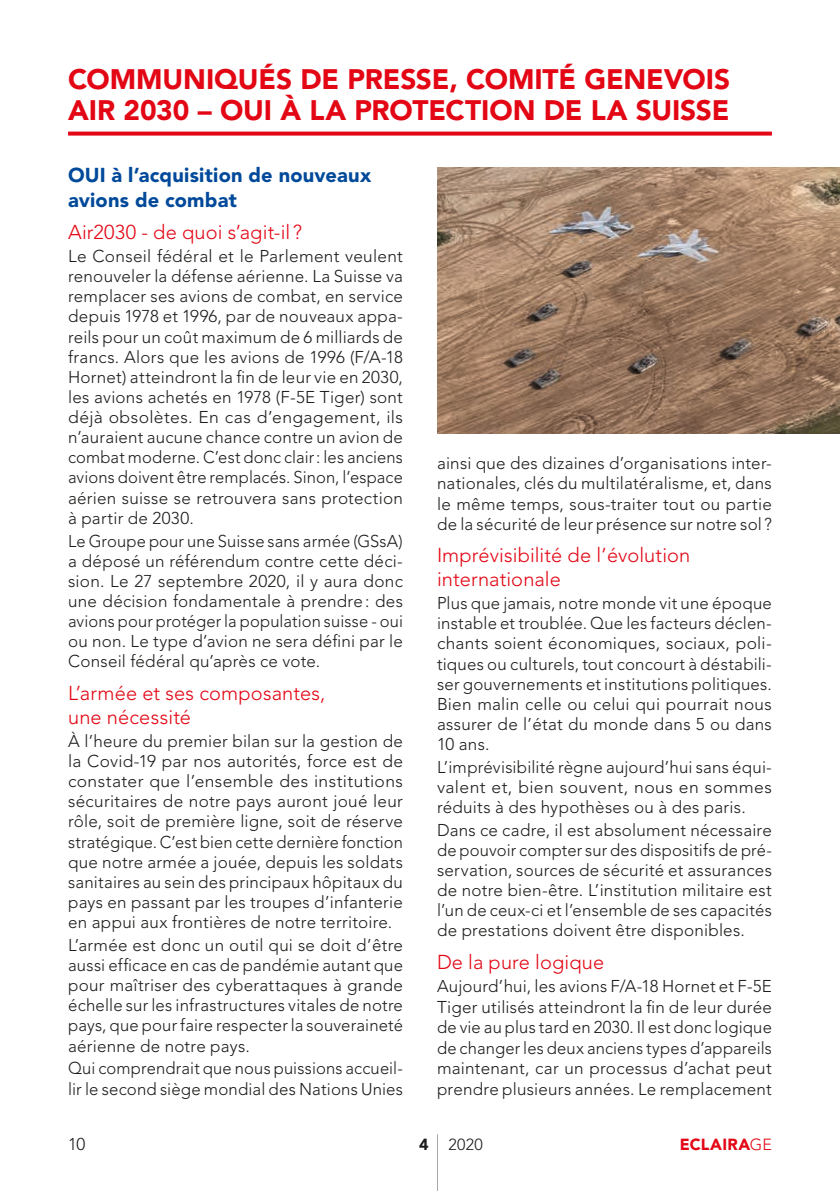
<style>
.page{position:relative;width:840px;height:1191px;background:#fff}
.page>*{position:absolute;margin:0;border:0;box-sizing:border-box;transform-origin:0 0}
.t1{font:900 28px/31px "Avenir LT Std";letter-spacing:-.005em;color:#e30614}
.t2{font:300 20px/24.2px "Avenir LT Std";letter-spacing:.005em;color:#e30614}
.t3{font:900 20px/24px "Avenir LT Std";letter-spacing:.01em;color:#00499a}
.t4{font:300 17px/20.2px "Avenir LT Std";letter-spacing:.015em;color:#1d1d1b;text-align:justify}
.t5{font:900 16px "Avenir LT Std";letter-spacing:.015em;color:#e30614}
.t6{font:300 16px "Avenir LT Std";color:#1d1d1b}
.t7{font:900 16px "Avenir LT Std";color:#1d1d1b}
.s1{font-weight:300}
</style>
<div class="page">
<hr style="left:437px;top:1134px;width:1px;height:57px;background:#a8a8a8">
<svg style="left:68px;top:132px;width:703px;height:4px;background:#e51f2c"></svg>
<img style="left:437px;top:167px;width:402px;height:267px">
<h1 class="t1" style="left:68px;top:64px;width:663px">COMMUNIQUÉS DE PRESSE, COMITÉ GENEVOIS<br>AIR 2030 – OUI À LA PROTECTION DE LA SUISSE</h1>
<p class="t3" style="left:68px;top:163px;width:304px">OUI à l’acquisition de nouveaux avions de combat</p>
<p class="t2" style="left:68px;top:220px;width:235px">Air2030 - de quoi s’agit-il ?</p>
<p class="t4" style="left:68px;top:246px;width:336px">Le Conseil fédéral et le Parlement veulent renouveler la défense aérienne. La Suisse va remplacer ses avions de combat, en service depuis 1978 et 1996, par de nouveaux appa&shy;reils pour un coût maximum de 6 milliards de francs. Alors que les avions de 1996 (F/A-18<br>Hornet) atteindront la fin de leur vie en 2030, les avions achetés en 1978 (F-5E Tiger) sont déjà obsolètes. En cas d’engagement, ils n’auraient aucune chance contre un avion de combat moderne. C’est donc clair: les anciens avions doivent être remplacés. Sinon, l’espace aérien suisse se retrouvera sans protection à partir de 2030.</p>
<p class="t4" style="left:68px;top:530px;width:336px">Le Groupe pour une Suisse sans armée (GSsA) a déposé un référendum contre cette déci&shy;sion. Le 27 septembre 2020, il y aura donc une décision fondamentale à prendre: des avions pour protéger la population suisse - oui ou non. Le type d’avion ne sera défini par le Conseil fédéral qu’après ce vote.</p>
<p class="t2" style="left:68px;top:681px;width:258px">L’armée et ses composantes, une nécessité</p>
<p class="t4" style="left:68px;top:731px;width:336px">À l’heure du premier bilan sur la gestion de la Covid-19 par nos autorités, force est de constater que l’ensemble des institutions sécuritaires de notre pays auront joué leur rôle, soit de première ligne, soit de réserve stratégique. C’est bien cette dernière fonction que notre armée a jouée, depuis les soldats sanitaires au sein des principaux hôpitaux du pays en passant par les troupes d’infanterie en appui aux frontières de notre territoire.</p>
<p class="t4" style="left:68px;top:935px;width:336px">L’armée est donc un outil qui se doit d’être aussi efficace en cas de pandémie autant que pour maîtriser des cyberattaques à grande échelle sur les infrastructures vitales de notre pays, que pour faire respecter la souveraineté aérienne de notre pays.</p>
<p class="t4" style="left:68px;top:1058px;width:336px">Qui comprendrait que nous puissions accueil&shy;lir le second siège mondial des Nations Unies</p>
<p class="t4" style="left:437px;top:453px;width:336px">ainsi que des dizaines d’organisations inter&shy;nationales, clés du multilatéralisme, et, dans le même temps, sous-traiter tout ou partie de la sécurité de leur présence sur notre sol?</p>
<p class="t2" style="left:437px;top:543px;width:255px">Imprévisibilité de l’évolution internationale</p>
<p class="t4" style="left:437px;top:593px;width:336px">Plus que jamais, notre monde vit une époque instable et troublée. Que les facteurs déclen&shy;chants soient économiques, sociaux, poli&shy;tiques ou culturels, tout concourt à déstabili&shy;ser gouvernements et institutions politiques.<br>Bien malin celle ou celui qui pourrait nous assurer de l’état du monde dans 5 ou dans 10 ans.</p>
<p class="t4" style="left:437px;top:757px;width:336px">L’imprévisibilité règne aujourd’hui sans équi&shy;valent et, bien souvent, nous en sommes réduits à des hypothèses ou à des paris.</p>
<p class="t4" style="left:437px;top:820px;width:336px">Dans ce cadre, il est absolument nécessaire de pouvoir compter sur des dispositifs de pré&shy;servation, sources de sécurité et assurances de notre bien-être. L’institution militaire est l’un de ceux-ci et l’ensemble de ses capacités de prestations doivent être disponibles.</p>
<p class="t2" style="left:437px;top:950px;width:169px">De la pure logique</p>
<p class="t4" style="left:437px;top:976px;width:336px">Aujourd’hui, les avions F/A-18 Hornet et F-5E Tiger utilisés atteindront la fin de leur durée de vie au plus tard en 2030. Il est donc logique de changer les deux anciens types d’appareils maintenant, car un processus d’achat peut prendre plusieurs années. Le remplacement</p>
<p class="t4" style="left:68px;top:1134px;width:19px">10</p>
<p class="t7" style="left:419px;top:1134px;width:11px">4</p>
<p class="t6" style="left:448px;top:1135px;width:36px">2020</p>
<p class="t5" style="left:679px;top:1134px;width:93px">ECLAIRA<span class="s1">GE</span></p>
</div>
